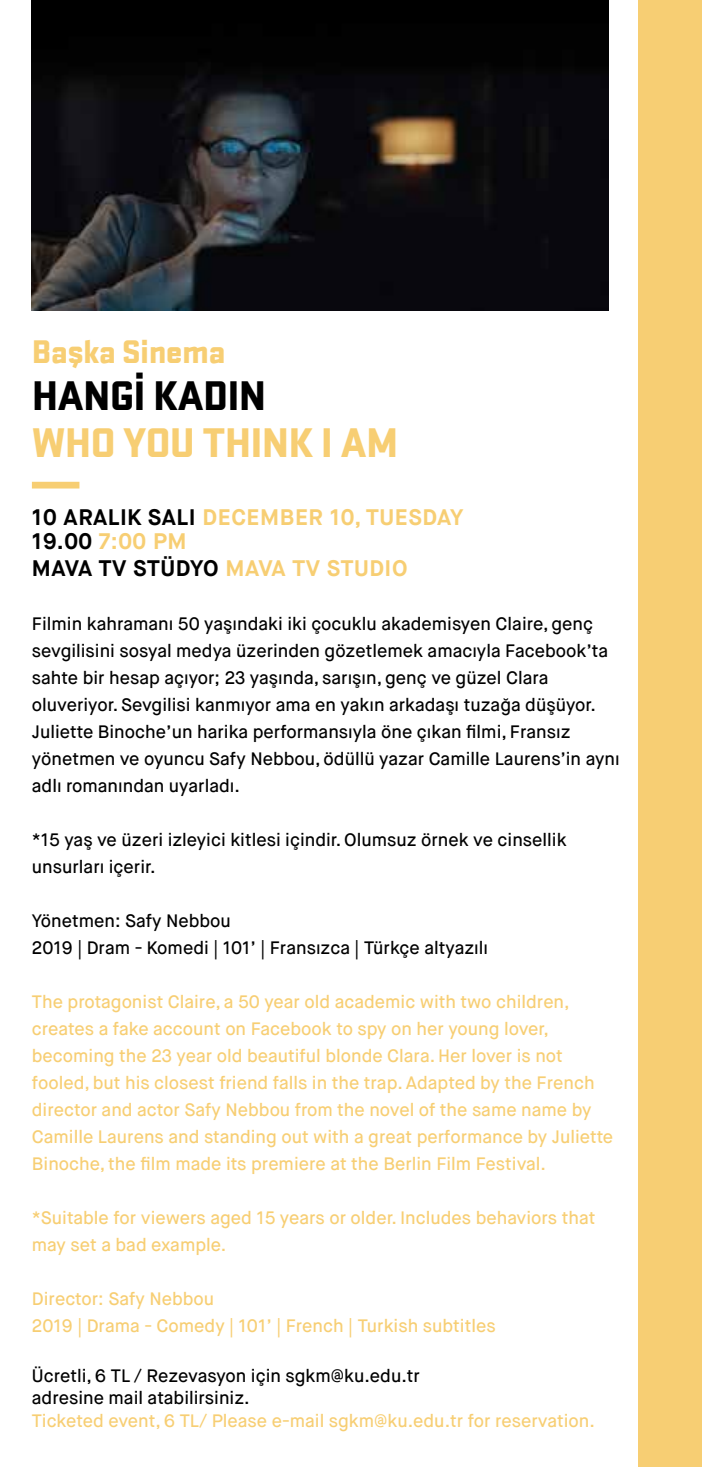
<style>
.page{position:relative;width:702px;height:1467px;background:#fff}
.page>*{position:absolute;margin:0;border:0;box-sizing:border-box;transform-origin:0 0}
.t1{font:900 42.75px "Stratum No 1";letter-spacing:-.02em;color:#f7ce73}
.t2{font:900 42.75px "Stratum No 1";letter-spacing:-.02em;color:#000}
.t3{font:900 33.75px "Stratum No 1";letter-spacing:-.02em;color:#f7ce73}
.t4{font:700 22.5px/24.8px "Maison Neue";letter-spacing:.025em;color:#f7ce73}
.t5{font:700 22.5px "Maison Neue";letter-spacing:.025em;color:#000}
.t6{font:500 18px/27px "Maison Neue";color:#f7ce73}
.t7{font:500 18px/27px "Maison Neue";color:#000}
.s1{color:#000}
.s2{color:#f7ce73}
</style>
<div class="page">
<img style="left:32px;top:0;width:576px;height:311px">
<div style="left:638px;top:0;width:64px;height:1467px;background:#f7ce73"></div>
<div style="left:32px;top:482px;width:47px;height:7px;background:#f7ce73"></div>
<h2 class="t3" style="left:32px;top:339px;width:195px">Başka Sinema</h2>
<h1 class="t2" style="left:32px;top:380px;width:236px">HANGİ KADIN</h1>
<h1 class="t1" style="left:32px;top:428px;width:368px">WHO YOU THINK I AM</h1>
<p class="t4" style="left:32px;top:506px;width:433px"><span class="s1">10 ARALIK SALI</span> DECEMBER 10, TUESDAY<br><span class="s1">19.00</span> 7:00 PM</p>
<p class="t5" style="left:32px;top:559px;width:377px">MAVA TV STÜDYO <span class="s2">MAVA TV STUDIO</span></p>
<p class="t7" style="left:32px;top:612px;width:589px">Filmin kahramanı 50 yaşındaki iki çocuklu akademisyen Claire, genç sevgilisini sosyal medya üzerinden gözetlemek amacıyla Facebook’ta sahte bir hesap açıyor; 23 yaşında, sarışın, genç ve güzel Clara oluveriyor. Sevgilisi kanmıyor ama en yakın arkadaşı tuzağa düşüyor.<br>Juliette Binoche’un harika performansıyla öne çıkan filmi, Fransız yönetmen ve oyuncu Safy Nebbou, ödüllü yazar Camille Laurens’in aynı adlı romanından uyarladı.</p>
<p class="t7" style="left:32px;top:828px;width:536px">*15 yaş ve üzeri izleyici kitlesi içindir. Olumsuz örnek ve cinsellik unsurları içerir.</p>
<p class="t7" style="left:32px;top:909px;width:457px">Yönetmen: Safy Nebbou<br>2019 | Dram - Komedi | 101’ | Fransızca | Türkçe altyazılı</p>
<p class="t6" style="left:32px;top:990px;width:583px">The protagonist Claire, a 50 year old academic with two children, creates a fake account on Facebook to spy on her young lover, becoming the 23 year old beautiful blonde Clara. Her lover is not fooled, but his closest friend falls in the trap. Adapted by the French director and actor Safy Nebbou from the novel of the same name by Camille Laurens and standing out with a great performance by Juliette Binoche, the film made its premiere at the Berlin Film Festival.</p>
<p class="t6" style="left:32px;top:1206px;width:565px">*Suitable for viewers aged 15 years or older. Includes behaviors that may set a bad example.</p>
<p class="t6" style="left:32px;top:1287px;width:465px">Director: Safy Nebbou<br>2019 | Drama - Comedy | 101’ | French | Turkish subtitles</p>
<p class="t7" style="left:32px;top:1366px;width:389px;line-height:22.5px">Ücretli, 6 TL / Rezevasyon için sgkm@ku.edu.tr adresine mail atabilirsiniz.</p>
<p class="t6" style="left:32px;top:1408px;width:564px">Ticketed event, 6 TL/ Please e-mail sgkm@ku.edu.tr for reservation.</p>
</div>
